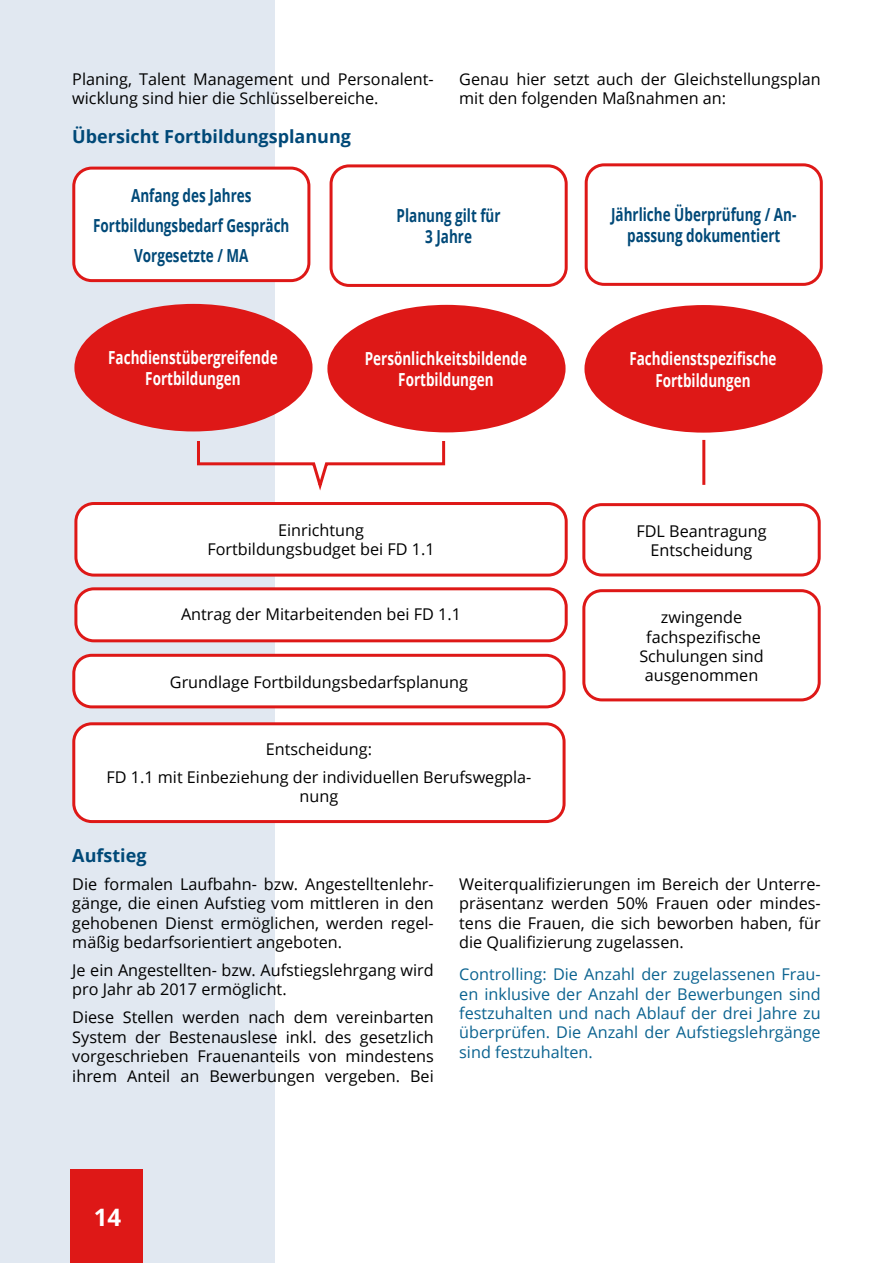
<style>
.page{position:relative;width:893px;height:1263px;background:#fff}
.page>*{position:absolute;margin:0;border:0;box-sizing:border-box;transform-origin:0 0}
.t1{font:700 24px "Open Sans";color:#fff}
.t2{font:700 18px/30.2px "Open Sans";color:#004978;text-align:center;scale:.75 1}
.t3{font:700 18px/21.6px "Open Sans";color:#fff;text-align:center;scale:.75 1}
.t4{font:700 18px "Open Sans";color:#004978}
.t5{font:16.2px/19.5px "Open Sans";color:#000;text-align:center}
.t6{font:16.2px/19.5px "Open Sans";color:#0b6390;text-align:justify}
</style>
<div class="page">
<div style="left:0;top:0;width:274px;height:1263px;background:#e1e8f1"></div>
<div style="left:70px;top:1169px;width:72px;height:94px;background:#de1817"></div>
<div style="left:74px;top:168px;width:235px;height:113px;background:#fff;border-radius:18px"></div>
<div style="left:72px;top:167px;width:238px;height:115px;border:3px solid #de1817;border-radius:18px"></div>
<div style="left:330px;top:164px;width:238px;height:123px;border:3px solid #de1817;border-radius:18px"></div>
<div style="left:585px;top:163px;width:238px;height:123px;border:3px solid #de1817;border-radius:18px"></div>
<div style="left:74px;top:304px;width:239px;height:127px;background:#de1817;border-radius:50%"></div>
<div style="left:327px;top:305px;width:239px;height:127px;background:#de1817;border-radius:50%"></div>
<div style="left:584px;top:305px;width:239px;height:128px;background:#de1817;border-radius:50%"></div>
<div style="left:76px;top:503px;width:490px;height:72px;background:#fff;border-radius:18px"></div>
<div style="left:74px;top:502px;width:494px;height:75px;border:3px solid #de1817;border-radius:18px"></div>
<div style="left:76px;top:589px;width:490px;height:52px;background:#fff;border-radius:18px"></div>
<div style="left:74px;top:587px;width:494px;height:55px;border:3px solid #de1817;border-radius:18px"></div>
<div style="left:74px;top:655px;width:490px;height:52px;background:#fff;border-radius:18px"></div>
<div style="left:72px;top:654px;width:494px;height:54px;border:3px solid #de1817;border-radius:18px"></div>
<div style="left:74px;top:724px;width:490px;height:97px;background:#fff;border-radius:18px"></div>
<div style="left:72px;top:722px;width:494px;height:101px;border:3px solid #de1817;border-radius:18px"></div>
<div style="left:582px;top:503px;width:239px;height:73px;border:3px solid #de1817;border-radius:18px"></div>
<div style="left:582px;top:589px;width:239px;height:112px;border:3px solid #de1817;border-radius:18px"></div>
<svg style="left:197px;top:438px;width:249px;height:58px"></svg>
<hr style="left:702px;top:440px;width:3px;height:45px;background:#de1817">
<p class="t5" style="left:72px;top:69px;width:363px;text-align:left">Planing, Talent Management und Personalent&shy;wicklung sind hier die Schlüsselbereiche.</p>
<p class="t5" style="left:459px;top:69px;width:363px;text-align:left">Genau hier setzt auch der Gleichstellungsplan mit den folgenden Maßnahmen an:</p>
<p class="t4" style="left:72px;top:123px;width:280px">Übersicht Fortbildungsplanung</p>
<p class="t2" style="left:93px;top:180px;width:263px">Anfang des Jahres<br>Fortbildungsbedarf Gespräch<br>Vorgesetzte / MA</p>
<p class="t2" style="left:397px;top:204px;width:140px;line-height:21.6px">Planung gilt für<br>3 Jahre</p>
<p class="t2" style="left:611px;top:203px;width:249px;line-height:21.6px">Jährliche Überprüfung / An&shy;passung dokumentiert</p>
<p class="t3" style="left:108px;top:346px;width:227px">Fachdienstübergreifende<br>Fortbildungen</p>
<p class="t3" style="left:365px;top:347px;width:218px">Persönlichkeitsbildende<br>Fortbildungen</p>
<p class="t3" style="left:629px;top:347px;width:198px">Fachdienstspezifische<br>Fortbildungen</p>
<p class="t5" style="left:207px;top:520px;width:229px">Einrichtung<br>Fortbildungsbudget bei FD 1.1</p>
<p class="t5" style="left:181px;top:604px;width:282px">Antrag der Mitarbeitenden bei FD 1.1</p>
<p class="t5" style="left:170px;top:672px;width:300px">Grundlage Fortbildungsbedarfsplanung</p>
<p class="t5" style="left:106px;top:734px;width:426px;line-height:27.9px">Entscheidung:<br>FD 1.1 mit Einbeziehung der individuellen Berufswegpla-</p>
<p class="t5" style="left:300px;top:786px;width:40px">nung</p>
<p class="t5" style="left:636px;top:521px;width:132px">FDL Beantragung<br>Entscheidung</p>
<p class="t5" style="left:639px;top:607px;width:126px">zwingende fachspezifische<br>Schulungen sind ausgenommen</p>
<p class="t4" style="left:72px;top:842px;width:76px">Aufstieg</p>
<p class="t5" style="left:72px;top:873px;width:363px;text-align:justify">Die formalen Laufbahn- bzw. Angestelltenlehr&shy;gänge, die einen Aufstieg vom mittleren in den gehobenen Dienst ermöglichen, werden regel&shy;mäßig bedarfsorientiert angeboten.</p>
<p class="t5" style="left:72px;top:960px;width:363px;text-align:left">Je ein Angestellten- bzw. Aufstiegslehrgang wird pro Jahr ab 2017 ermöglicht.</p>
<p class="t5" style="left:72px;top:1007px;width:363px;text-align:justify">Diese Stellen werden nach dem vereinbarten System der Bestenauslese inkl. des gesetzlich vorgeschrieben Frauenanteils von mindestens ihrem Anteil an Bewerbungen vergeben. Bei</p>
<p class="t5" style="left:459px;top:873px;width:363px;text-align:justify">Weiterqualifizierungen im Bereich der Unterre&shy;präsentanz werden 50% Frauen oder mindes&shy;tens die Frauen, die sich beworben haben, für die Qualifizierung zugelassen.</p>
<p class="t6" style="left:459px;top:964px;width:363px">Controlling: Die Anzahl der zugelassenen Frau&shy;en inklusive der Anzahl der Bewerbungen sind festzuhalten und nach Ablauf der drei Jahre zu überprüfen. Die Anzahl der Aufstiegslehrgänge sind festzuhalten.</p>
<h1 class="t1" style="left:94px;top:1200px;width:29px">14</h1>
</div>
